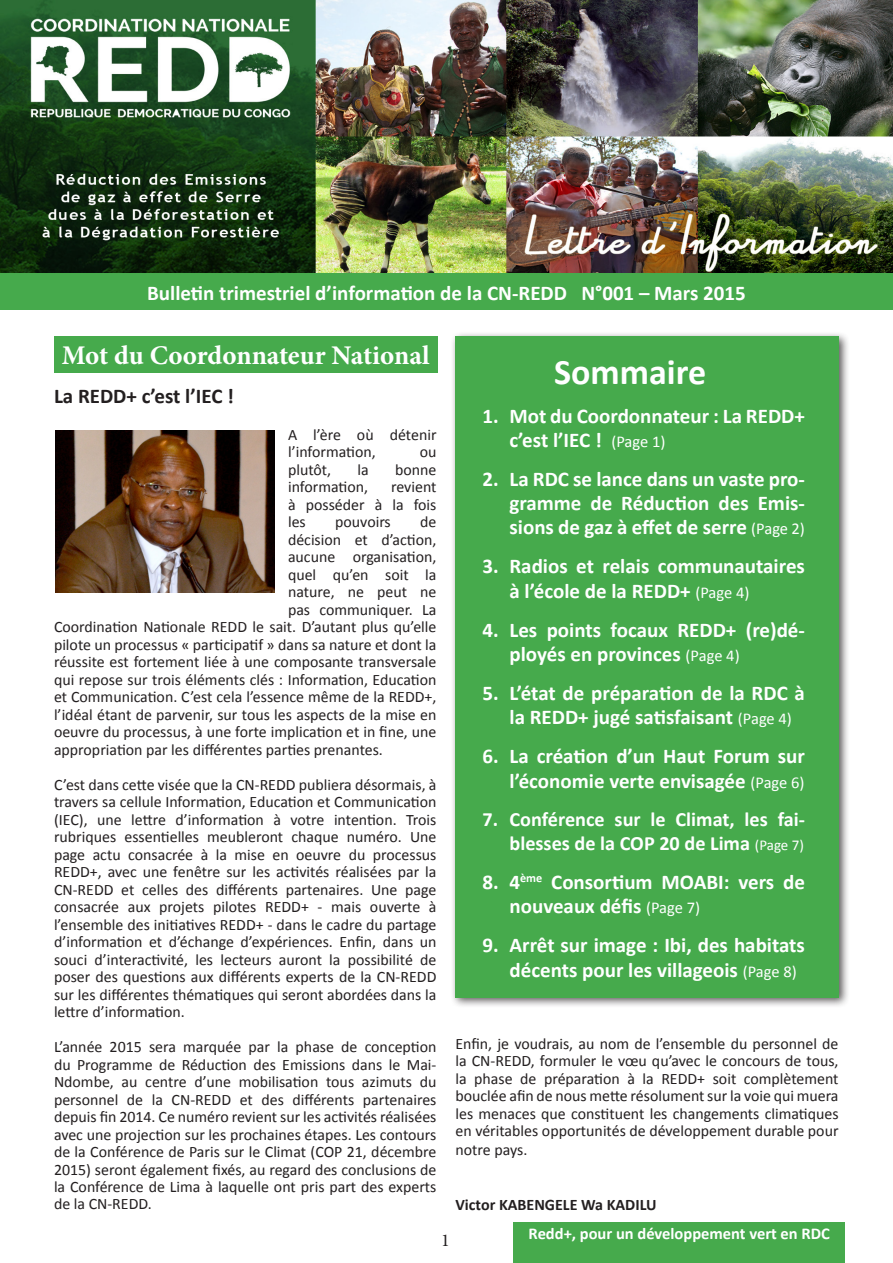
<style>
.page{position:relative;width:893px;height:1263px;background:#fff}
.page>*{position:absolute;margin:0;border:0;box-sizing:border-box;transform-origin:0 0}
.t1{font:700 36px "Calibri";color:#fff}
.Sans_interligne{font:700 27px "Minion Pro";letter-spacing:-.005em;color:#fff}
.t2{font:700 21px/24.2px "Calibri";color:#fff}
.No_Spacing{font:700 21px "Calibri";color:#231f20}
.t3{font:700 20.25px/24.2px "Calibri";color:#fff;text-align:right}
.t4{font:18px "Minion Pro";color:#231f20}
.t5{font:700 16.5px "Calibri";color:#fff}
.No_Spacing-2{font:700 16.05px "Calibri";color:#231f20}
.Sans_interligne-2{font:15.9px/17.5px "Calibri";color:#231f20;text-align:justify}
.s1{font-weight:400;font-size:16.5px}
.s2{font-weight:400;font-size:15px}
</style>
<div class="page">
<div style="left:513px;top:1222px;width:332px;height:41px;background:#46aa4c"></div>
<img style="left:0;top:0;width:893px;height:273px">
<div style="left:450px;top:331px;width:400px;height:677px;background:#231f20;opacity:.75"></div>
<div style="left:455px;top:336px;width:384px;height:661px;background:#46aa4c"></div>
<div style="left:54px;top:336px;width:383px;height:37px;background:#46aa4c"></div>
<img style="left:56px;top:430px;width:219px;height:162px">
<div style="left:0;top:273px;width:893px;height:37px;background:#46aa4c"></div>
<p class="t2" style="left:147px;top:280px;width:600px">Bulletin trimestriel d’information de la CN-REDD N°001 – Mars 2015</p>
<p class="Sans_interligne" style="left:62px;top:336px;width:369px">Mot du Coordonnateur National</p>
<p class="No_Spacing" style="left:54px;top:383px;width:182px">La REDD+ c’est l’IEC !</p>
<p class="Sans_interligne-2" style="left:288px;top:426px;width:150px">A l’ère où détenir l’information,</p>
<p class="t1" style="left:554px;top:349px;width:154px">Sommaire</p>
<p class="t2" style="left:509px;top:404px;width:297px;text-indent:-27px">1. Mot du Coordonnateur : La REDD+ c’est l’IEC ! <span class="s1">(Page 1)</span></p>
<p class="t2" style="left:509px;top:467px;width:297px;text-align:justify;text-indent:-27px">2. La RDC se lance dans un vaste pro&shy;gramme de Réduction des Emis&shy;sions de gaz à effet de serre <span class="s1">(Page 2)</span></p>
<p class="t2" style="left:509px;top:554px;width:297px;text-indent:-27px">3. Radios et relais communautaires à l’école de la REDD+ <span class="s1">(Page 4)</span></p>
<p class="t2" style="left:509px;top:618px;width:297px;text-indent:-27px">4. Les points focaux REDD+ (re)dé&shy;ployés en provinces <span class="s1">(Page 4)</span></p>
<p class="t2" style="left:509px;top:681px;width:297px;text-indent:-27px">5. L’état de préparation de la RDC à la REDD+ jugé satisfaisant <span class="s1">(Page 4)</span></p>
<p class="t2" style="left:482px;top:744px;width:324px;text-align:right">6. La création d’un Haut Forum sur l’économie verte envisagée <span class="s1">(Page 6)</span></p>
<p class="t3" style="left:482px;top:807px;width:324px">7. Conférence sur le Climat, les fai&shy;blesses de la COP 20 de Lima <span class="s2">(Page 7)</span></p>
<p class="t2" style="left:509px;top:870px;width:297px;text-indent:-27px">8. 4<sup>ème</sup> Consortium MOABI: vers de nouveaux défis <span class="s1">(Page 7)</span></p>
<p class="t2" style="left:509px;top:933px;width:297px;text-indent:-27px">9. Arrêt sur image : Ibi, des habitats décents pour les villageois <span class="s1">(Page 8)</span></p>
<p class="Sans_interligne-2" style="left:420px;top:443px;width:18px">ou</p>
<p class="Sans_interligne-2" style="left:288px;top:461px;width:45px">plutôt,</p>
<p class="Sans_interligne-2" style="left:358px;top:461px;width:13px">la</p>
<p class="Sans_interligne-2" style="left:395px;top:461px;width:43px">bonne</p>
<p class="Sans_interligne-2" style="left:288px;top:478px;width:82px">information,</p>
<p class="Sans_interligne-2" style="left:288px;top:478px;width:150px;text-indent:103px">revient à posséder à la fois les</p>
<p class="Sans_interligne-2" style="left:335px;top:513px;width:57px">pouvoirs</p>
<p class="Sans_interligne-2" style="left:420px;top:513px;width:18px">de</p>
<p class="Sans_interligne-2" style="left:288px;top:531px;width:150px">décision et d’action,</p>
<p class="Sans_interligne-2" style="left:288px;top:548px;width:150px">aucune organisation,</p>
<p class="Sans_interligne-2" style="left:288px;top:566px;width:150px">quel qu’en soit la</p>
<p class="Sans_interligne-2" style="left:288px;top:583px;width:150px">nature, ne peut ne</p>
<p class="Sans_interligne-2" style="left:288px;top:601px;width:150px">pas communiquer. La</p>
<p class="Sans_interligne-2" style="left:54px;top:618px;width:384px">Coordination Nationale REDD le sait. D’autant plus qu’elle</p>
<p class="Sans_interligne-2" style="left:54px;top:636px;width:384px">pilote un processus « participatif » dans sa nature et dont la</p>
<p class="Sans_interligne-2" style="left:54px;top:653px;width:384px">réussite est fortement liée à une composante transversale</p>
<p class="Sans_interligne-2" style="left:54px;top:671px;width:384px">qui repose sur trois éléments clés : Information, Education</p>
<p class="Sans_interligne-2" style="left:54px;top:688px;width:384px">et Communication. C’est cela l’essence même de la REDD+,</p>
<p class="Sans_interligne-2" style="left:54px;top:706px;width:384px">l’idéal étant de parvenir, sur tous les aspects de la mise en</p>
<p class="Sans_interligne-2" style="left:54px;top:723px;width:384px">oeuvre du processus, à une forte implication et in fine, une</p>
<p class="Sans_interligne-2" style="left:54px;top:741px;width:330px">appropriation par les différentes parties prenantes.</p>
<p class="Sans_interligne-2" style="left:54px;top:776px;width:384px">C’est dans cette visée que la CN-REDD publiera désormais, à travers sa cellule Information, Education et Communication (IEC), une lettre d’information à votre intention. Trois rubriques essentielles meubleront chaque numéro. Une page actu consacrée à la mise en oeuvre du processus REDD+, avec une fenêtre sur les activités réalisées par la CN-REDD et celles des différents partenaires. Une page consacrée aux projets pilotes REDD+ - mais ouverte à l’ensemble des initiatives REDD+ - dans le cadre du partage d’information et d’échange d’expériences. Enfin, dans un souci d’interactivité, les lecteurs auront la possibilité de poser des questions aux différents experts de la CN-REDD sur les différentes thématiques qui seront abordées dans la lettre d’information.</p>
<p class="Sans_interligne-2" style="left:54px;top:1038px;width:384px">L’année 2015 sera marquée par la phase de conception du Programme de Réduction des Emissions dans le Mai-Ndombe, au centre d’une mobilisation tous azimuts du personnel de la CN-REDD et des différents partenaires depuis fin 2014. Ce numéro revient sur les activités réalisées avec une projection sur les prochaines étapes. Les contours de la Conférence de Paris sur le Climat (COP 21, décembre 2015) seront également fixés, au regard des conclusions de la Conférence de Lima à laquelle ont pris part des experts de la CN-REDD.</p>
<p class="Sans_interligne-2" style="left:455px;top:1035px;width:385px">Enfin, je voudrais, au nom de l’ensemble du personnel de la CN-REDD, formuler le vœu qu’avec le concours de tous, la phase de préparation à la REDD+ soit complètement bouclée afin de nous mette résolument sur la voie qui muera les menaces que constituent les changements climatiques en véritables opportunités de développement durable pour notre pays.</p>
<p class="No_Spacing-2" style="left:455px;top:1194px;width:203px">Victor KABENGELE Wa KADILU</p>
<p class="t4" style="left:441px;top:1228px;width:10px">1</p>
<p class="t5" style="left:529px;top:1223px;width:303px">Redd+, pour un développement vert en RDC</p>
</div>
